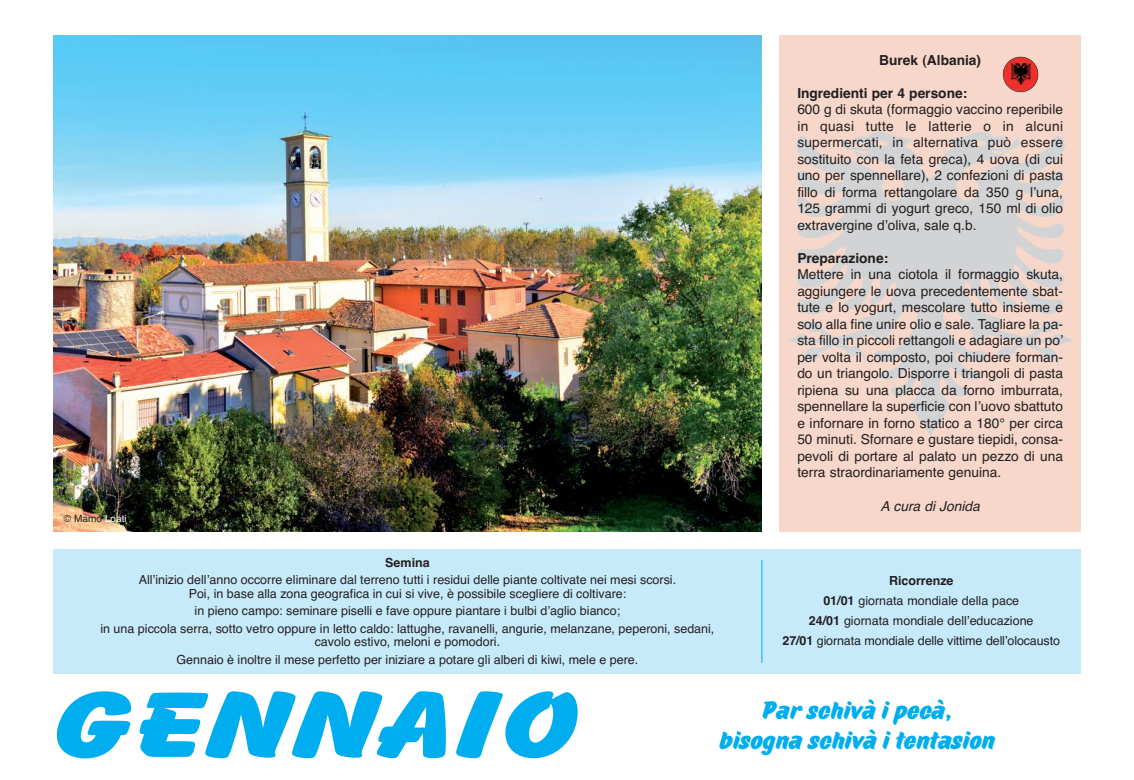
<style>
.page{position:relative;width:1134px;height:780px;background:#fff}
.page>*{position:absolute;margin:0;border:0;box-sizing:border-box;transform-origin:0 0}
.t1{font:800 95px "Balloon BT";color:#00aeef;scale:1.5 1}
.t2{font:900 25px/30px "TT Marks";color:#00aeef;text-align:center}
.t3{font:13.75px/16.5px "Helvetica";color:#231f20;text-align:justify}
.t4{font:700 13.75px "Helvetica";color:#231f20}
.t5{font:italic 13.75px "Helvetica";color:#231f20}
.t6{font:12.5px/20px "Helvetica";color:#231f20;text-align:center}
.t7{font:700 12.5px "Helvetica";color:#231f20}
.t8{font:10px "Helvetica";color:#231f20}
.s1{color:#fff}
.s2{font-weight:700}
</style>
<div class="page">
<img style="left:780px;top:35px;width:301px;height:496px">
<div style="left:53px;top:549px;width:1028px;height:124px;background:#c7eafb"></div>
<img style="left:53px;top:35px;width:709px;height:496px">
<hr style="left:761px;top:560px;width:1px;height:103px;background:#00aeef">
<img style="left:1003px;top:57px;width:35px;height:35px;border-radius:50%">
<div style="left:1003px;top:57px;width:35px;height:35px;border:1px solid #231f20;border-radius:50%"></div>
<p class="t8" style="left:64px;top:514px;width:64px">© Mamo <span class="s1">Loati</span></p>
<p class="t7" style="left:385px;top:558px;width:46px">Semina</p>
<p class="t6" style="left:139px;top:574px;width:539px;line-height:13.8px">Allʼinizio dellʼanno occorre eliminare dal terreno tutti i residui delle piante coltivate nei mesi scorsi.<br>Poi, in base alla zona geografica in cui si vive, è possibile scegliere di coltivare:</p>
<p class="t6" style="left:100px;top:603px;width:615px;line-height:17.2px">in pieno campo: seminare piselli e fave oppure piantare i bulbi dʼaglio bianco;<br>in una piccola serra, sotto vetro oppure in letto caldo: lattughe, ravanelli, angurie, melanzane, peperoni, sedani,</p>
<p class="t6" style="left:176px;top:634px;width:463px;line-height:17.2px">cavolo estivo, meloni e pomodori.<br>Gennaio è inoltre il mese perfetto per iniziare a potare gli alberi di kiwi, mele e pere.</p>
<p class="t4" style="left:879px;top:55px;width:103px">Burek (Albania)</p>
<p class="t4" style="left:797px;top:88px;width:171px">Ingredienti per 4 persone:</p>
<p class="t3" style="left:797px;top:102px;width:267px">600 g di skuta (formaggio vaccino reperibile in quasi tutte le latterie o in alcuni supermercati, in alternativa può essere sostituito con la feta greca), 4 uova (di cui uno per spennellare), 2 confezioni di pasta fillo di forma rettangolare da 350 g lʼuna, 125 grammi di yogurt greco, 150 ml di olio extravergine dʼoliva, sale q.b.</p>
<p class="t4" style="left:797px;top:253px;width:92px">Preparazione:</p>
<p class="t3" style="left:797px;top:267px;width:267px">Mettere in una ciotola il formaggio skuta, aggiungere le uova precedentemente sbat&shy;tute e lo yogurt, mescolare tutto insieme e solo alla fine unire olio e sale. Tagliare la pa&shy;sta fillo in piccoli rettangoli e adagiare un poʼ per volta il composto, poi chiudere forman&shy;do un triangolo. Disporre i triangoli di pasta ripiena su una placca da forno imburrata, spennellare la superficie con lʼuovo sbattuto e infornare in forno statico a 180° per circa 50 minuti. Sfornare e gustare tiepidi, consa&shy;pevoli di portare al palato un pezzo di una terra straordinariamente genuina.</p>
<p class="t5" style="left:881px;top:500px;width:101px">A cura di Jonida</p>
<p class="t6" style="left:783px;top:572px;width:279px"><span class="s2">Ricorrenze<br>01/01</span> giornata mondiale della pace<br><span class="s2">24/01</span> giornata mondiale dellʼeducazione<br><span class="s2">27/01</span> giornata mondiale delle vittime dellʼolocausto</p>
<h1 class="t1" style="left:53px;top:691px;width:353px">GENNAIO</h1>
<h2 class="t2" style="left:719px;top:698px;width:277px">Par schivà i pecà, bisogna schivà i tentasion</h2>
</div>
